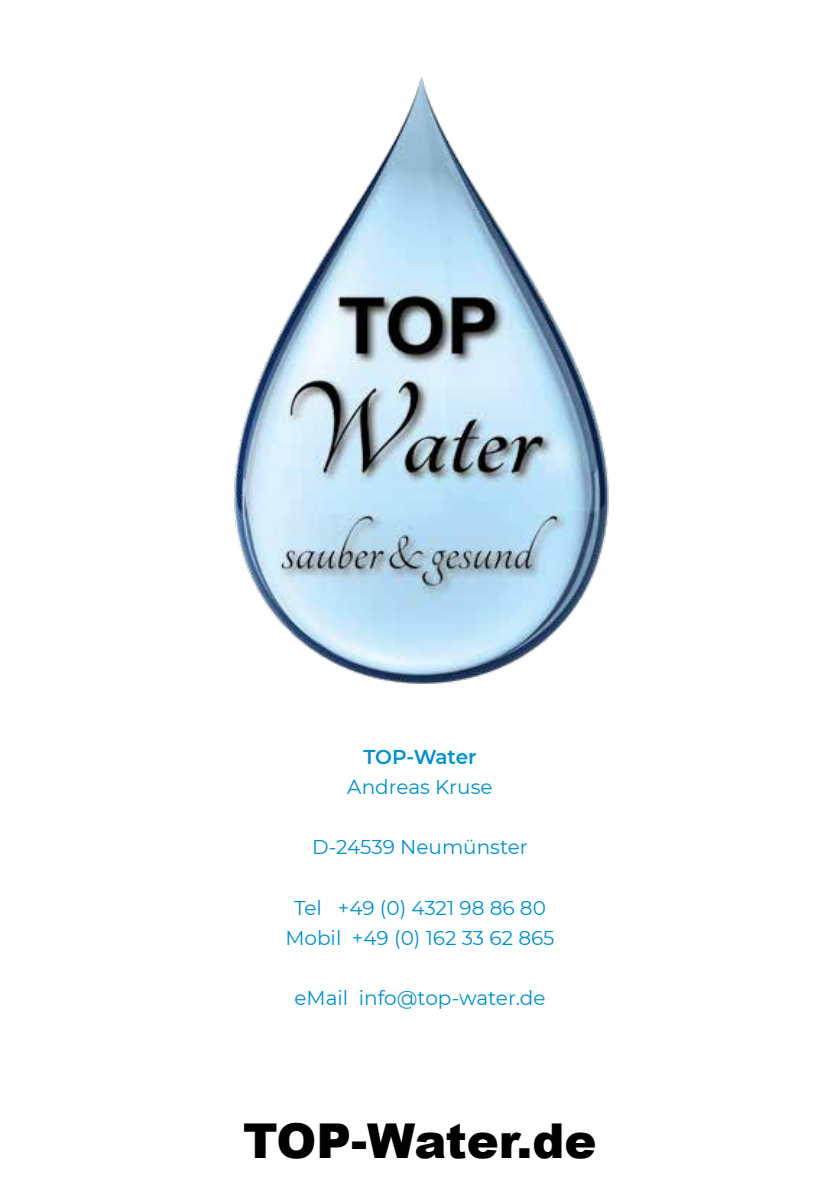
<style>
.page{position:relative;width:840px;height:1191px;background:#fff}
.page>*{position:absolute;margin:0;border:0;box-sizing:border-box;transform-origin:0 0}
.t1{font:900 48px "Arial";color:#000}
.t2{font:20px/30px "Montserrat";color:#0091d1;text-align:center}
.t3{font:600 20px "Montserrat";letter-spacing:-.005em;color:#0091d1}
</style>
<div class="page">
<img style="left:234px;top:77px;width:375px;height:607px">
<p class="t3" style="left:363px;top:743px;width:115px">TOP-Water</p>
<p class="t2" style="left:347px;top:771px;width:147px">Andreas Kruse</p>
<p class="t2" style="left:312px;top:831px;width:217px">D-24539 Neumünster</p>
<p class="t2" style="left:285px;top:891px;width:270px">Tel +49 (0) 4321 98 86 80<br>Mobil +49 (0) 162 33 62 865</p>
<p class="t2" style="left:294px;top:981px;width:252px">eMail info@top-water.de</p>
<h1 class="t1" style="left:243px;top:1105px;width:354px">TOP-Water.de</h1>
</div>
